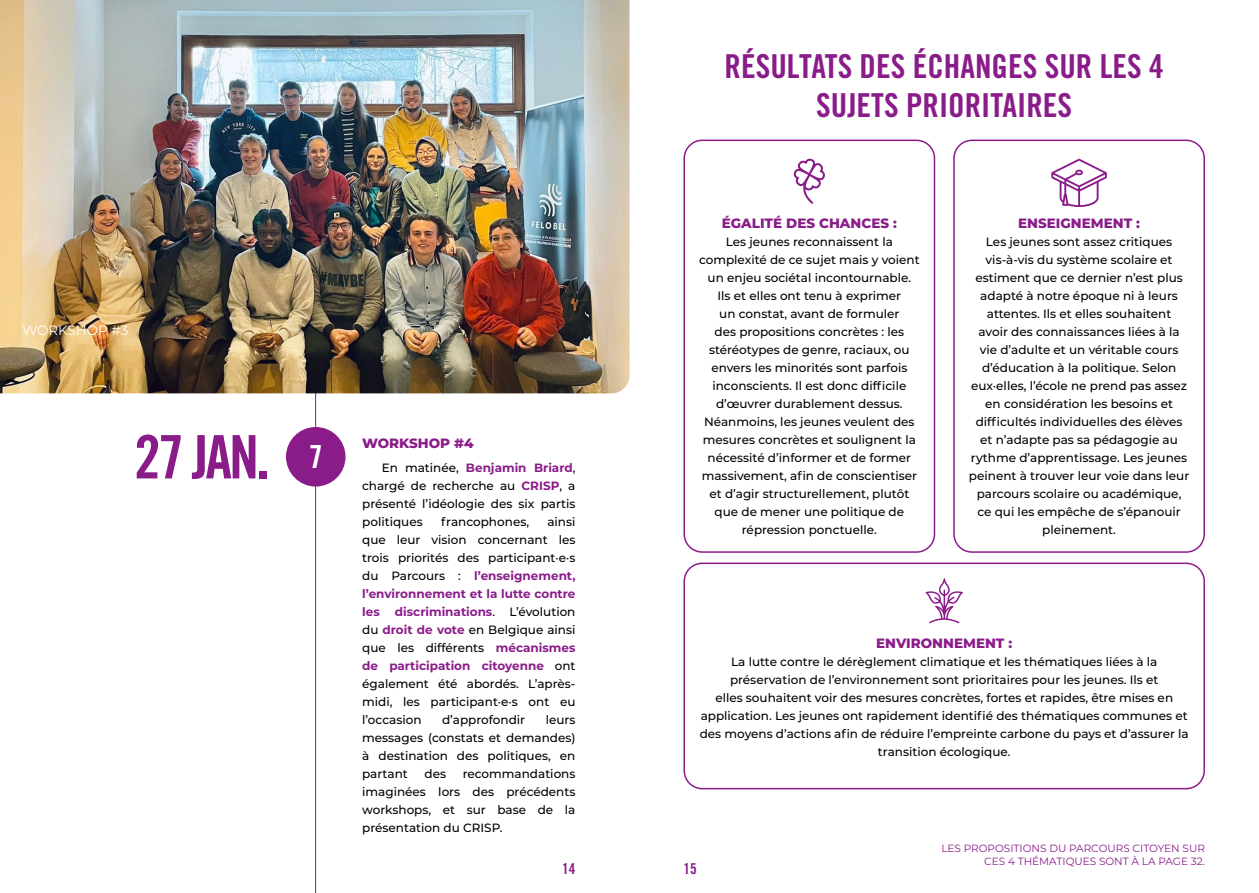
<style>
.page{position:relative;width:1259px;height:893px;background:#fff}
.page>*{position:absolute;margin:0;border:0;box-sizing:border-box;transform-origin:0 0}
.t1{font:60px "Trade Gothic LT Std Bd Cn 20";color:#8a1c8a}
.t2{font:33px/39.6px "Trade Gothic LT Std Bd Cn 20";color:#8a1c8a;text-align:center}
.t3{font:15px "Trade Gothic LT Std Bd Cn 20";color:#8a1c8a}
.t4{font:800 13.5px "Montserrat";color:#8a1c8a}
.t5{font:13.5px "Montserrat";color:#fff}
.t6{font:500 12px/18px "Montserrat";color:#000;text-align:justify}
.t7{font:10.5px/12.6px "Montserrat";color:#8a1c8a;text-align:right}
.s1{font-weight:700;color:#8a1c8a}
</style>
<div class="page">
<hr style="left:315px;top:339px;width:1px;height:554px;background:#8a1c8a">
<div style="left:286px;top:427px;width:59px;height:59px;background:#8a1c8a;border-radius:50%"></div>
<div style="left:683px;top:140px;width:252px;height:413px;border:2px solid #8a1c8a;border-radius:18px"></div>
<div style="left:953px;top:140px;width:252px;height:413px;border:2px solid #8a1c8a;border-radius:18px"></div>
<svg style="left:793px;top:158px;width:32px;height:46px"></svg>
<div style="left:683px;top:563px;width:522px;height:226px;border:2px solid #8a1c8a;border-radius:18px"></div>
<svg style="left:925px;top:578px;width:38px;height:45px"></svg>
<svg style="left:1051px;top:159px;width:56px;height:48px"></svg>
<img style="left:0;top:0;width:629px;height:393px">
<p class="t5" style="left:22px;top:321px;width:108px">WORKSHOP #3</p>
<h1 class="t1" style="left:134px;top:421px;width:190px">27 JAN. <sup>7</sup></h1>
<p class="t4" style="left:362px;top:433px;width:113px">WORKSHOP #4</p>
<p class="t6" style="left:362px;top:458px;width:215px;text-indent:20px">En matinée, <span class="s1">Benjamin Briard</span>, chargé de recherche au <span class="s1">CRISP</span>, a présenté l’idéologie des six partis politiques</p>
<p class="t6" style="left:362px;top:512px;width:215px;text-indent:185px">ainsi que leur vision concernant les trois priorités des participant·e·s du Parcours : <span class="s1">l’enseignement, l’environnement et la lutte contre les</span></p>
<p class="t6" style="left:441px;top:512px;width:90px">francophones,</p>
<p class="t6" style="left:362px;top:602px;width:215px;text-indent:33px"><span class="s1">discriminations</span>. L’évolution du <span class="s1">droit de vote</span> en Belgique ainsi que les différents <span class="s1">mécanismes de participation citoyenne</span> ont également été abordés. L’après&shy;midi, les participant·e·s ont eu l’occasion</p>
<p class="t6" style="left:442px;top:710px;width:85px">d’approfondir</p>
<p class="t6" style="left:362px;top:710px;width:215px;text-indent:183px">leurs messages (constats et demandes) à destination des politiques, en partant</p>
<p class="t6" style="left:362px;top:764px;width:215px;text-indent:100px">recommandations imaginées lors des précédents workshops, et sur base de la présentation du CRISP.</p>
<p class="t6" style="left:424px;top:764px;width:23px">des</p>
<h2 class="t2" style="left:724px;top:46px;width:441px">RÉSULTATS DES ÉCHANGES SUR LES 4<br>SUJETS PRIORITAIRES</h2>
<p class="t4" style="left:722px;top:214px;width:177px">ÉGALITÉ DES CHANCES :</p>
<p class="t6" style="left:699px;top:232px;width:222px;text-align:center">Les jeunes reconnaissent la complexité de ce sujet mais y voient un enjeu sociétal incontournable.<br>Ils et elles ont tenu à exprimer<br>un constat, avant de formuler<br>des propositions concrètes : les stéréotypes de genre, raciaux, ou envers les minorités sont parfois inconscients. Il est donc difficile d’œuvrer durablement dessus.<br>Néanmoins, les jeunes veulent des mesures concrètes et soulignent la nécessité d’informer et de former massivement, afin de conscientiser et d’agir structurellement, plutôt que de mener une politique de répression ponctuelle.</p>
<p class="t4" style="left:1018px;top:214px;width:123px">ENSEIGNEMENT :</p>
<p class="t6" style="left:969px;top:232px;width:222px;text-align:center">Les jeunes sont assez critiques vis-à-vis du système scolaire et estiment que ce dernier n’est plus adapté à notre époque ni à leurs attentes. Ils et elles souhaitent<br>avoir des connaissances liées à la vie d’adulte et un véritable cours d’éducation à la politique. Selon eux·elles, l’école ne prend pas assez en considération les besoins et difficultés individuelles des élèves et n’adapte pas sa pédagogie au rythme d’apprentissage. Les jeunes peinent à trouver leur voie dans leur parcours scolaire ou académique, ce qui les empêche de s’épanouir pleinement.</p>
<p class="t4" style="left:876px;top:633px;width:138px">ENVIRONNEMENT :</p>
<p class="t6" style="left:699px;top:652px;width:490px;text-align:center">La lutte contre le dérèglement climatique et les thématiques liées à la préservation de l’environnement sont prioritaires pour les jeunes. Ils et<br>elles souhaitent voir des mesures concrètes, fortes et rapides, être mises en application. Les jeunes ont rapidement identifié des thématiques communes et des moyens d’actions afin de réduire l’empreinte carbone du pays et d’assurer la transition écologique.</p>
<p class="t3" style="left:562px;top:859px;width:15px">14</p>
<p class="t3" style="left:683px;top:859px;width:15px">15</p>
<p class="t7" style="left:941px;top:842px;width:265px">LES PROPOSITIONS DU PARCOURS CITOYEN SUR<br>CES 4 THÉMATIQUES SONT À LA PAGE 32.</p>
</div>
